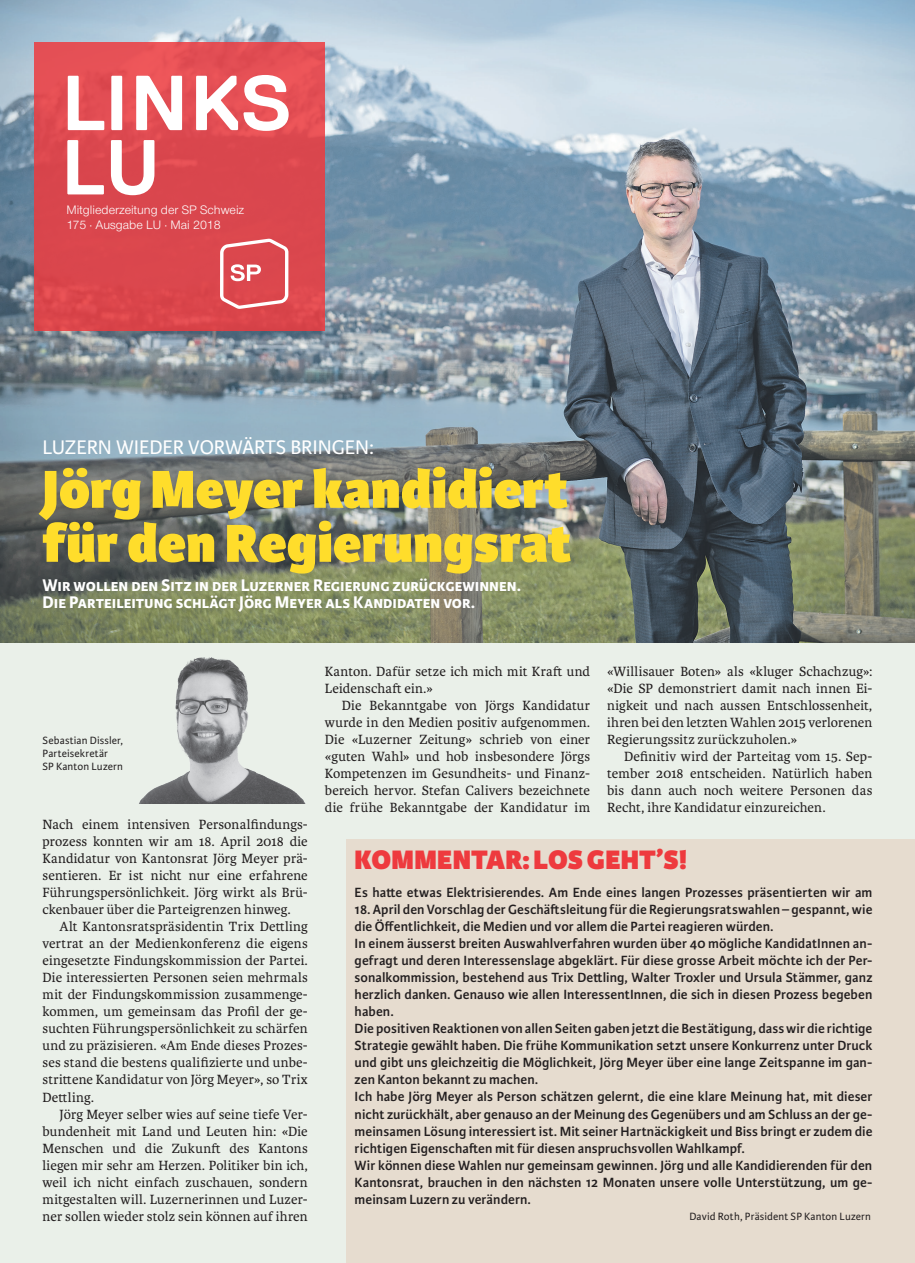
<style>
.page{position:relative;width:915px;height:1263px;background:#fff}
.page>*{position:absolute;margin:0;border:0;box-sizing:border-box;transform-origin:0 0}
.t1{font:700 77.7px "Replica";color:#fff}
.t2{font:800 57px/54px "Karmina Sans";letter-spacing:.005em;color:#ffdd2b}
.t3{font:800 28.5px "Karmina Sans";letter-spacing:.005em;color:#ee3a3e}
.t4{font:21px "Karmina Sans";color:#fff}
.t5{font:700 18px/17px "Karmina Sans";color:#fff}
.t6{font:14.25px/17px "Karmina";letter-spacing:.01em;color:#231f20;text-align:justify}
.t7{font:600 14.25px/17px "Karmina Sans";letter-spacing:.005em;color:#231f20}
.t8{font:12.75px/15.3px "Nimbus San Nov";color:#fff}
.t9{font:11.25px/12.8px "Karmina Sans";letter-spacing:.015em;color:#231f20}
</style>
<div class="page">
<div style="left:0;top:0;width:914px;height:1263px;background:#eaf0e9"></div>
<img style="left:0;top:0;width:914px;height:642px">
<div style="left:35px;top:43px;width:289px;height:287px;background:linear-gradient(to bottom,#e45056,#d7434a)"></div>
<svg style="left:68px;top:76px;width:36px;height:54px;background:#ed969a"></svg>
<svg style="left:111px;top:76px;width:11px;height:54px"></svg>
<svg style="left:136px;top:76px;width:46px;height:54px;background:#f6c3c5"></svg>
<svg style="left:196px;top:75px;width:92px;height:56px;background:#f3acae"></svg>
<svg style="left:220px;top:239px;width:68px;height:70px;background:#e26d72"></svg>
<img style="left:139px;top:657px;width:167px;height:147px">
<div style="left:346px;top:839px;width:568px;height:424px;background:#e6dccf"></div>
<h1 class="t1" style="left:61px;top:124px;width:101px">LU</h1>
<p class="t8" style="left:67px;top:202px;width:179px">Mitgliederzeitung der SP Schweiz<br>175 · Ausgabe LU · Mai 2018</p>
<h3 class="t4" style="left:43px;top:435px;width:333px">LUZERN WIEDER VORWÄRTS BRINGEN:</h3>
<h2 class="t2" style="left:43px;top:464px;width:530px">Jörg Meyer kandidiert für den Regierungsrat</h2>
<p class="t5" style="left:43px;top:577px;width:480px">Wir wollen den Sitz in der Luzerner Regierung zurückgewinnen.<br>Die Parteileitung schlägt Jörg Meyer als Kandidaten vor.</p>
<p class="t9" style="left:43px;top:734px;width:82px">Sebastian Dissler,<br>Parteisekretär<br>SP Kanton Luzern</p>
<p class="t6" style="left:43px;top:816px;width:267px">Nach einem intensiven Personalfindungs&shy;prozess konnten wir am 18. April 2018 die Kandidatur von Kantonsrat Jörg Meyer prä&shy;sentieren. Er ist nicht nur eine erfahrene Führungspersönlichkeit. Jörg wirkt als Brü&shy;ckenbauer über die Parteigrenzen hinweg.</p>
<p class="t6" style="left:43px;top:918px;width:267px;text-indent:17px">Alt Kantonsratspräsidentin Trix Dettling vertrat an der Medienkonferenz die eigens eingesetzte Findungskommission der Partei.<br>Die interessierten Personen seien mehrmals mit der Findungskommission zusammenge&shy;kommen, um gemeinsam das Profil der ge&shy;suchten Führungspersönlichkeit zu schärfen und zu präzisieren. «Am Ende dieses Prozes&shy;ses stand die bestens qualifizierte und unbe&shy;strittene Kandidatur von Jörg Meyer», so Trix Dettling.</p>
<p class="t6" style="left:43px;top:1105px;width:267px;text-indent:17px">Jörg Meyer selber wies auf seine tiefe Ver&shy;bundenheit mit Land und Leuten hin: «Die Menschen und die Zukunft des Kantons liegen mir sehr am Herzen. Politiker bin ich, weil ich nicht einfach zuschauen, sondern mitgestalten will. Luzernerinnen und Luzer&shy;ner sollen wieder stolz sein können auf ihren</p>
<p class="t6" style="left:607px;top:663px;width:267px">«Willisauer Boten» als «kluger Schachzug»: «Die SP demonstriert damit nach innen Ei&shy;nigkeit und nach aussen Entschlossenheit, ihren bei den letzten Wahlen 2015 verlorenen Regierungssitz zurückzuholen.»</p>
<p class="t6" style="left:607px;top:748px;width:267px;text-indent:17px">Definitiv wird der Parteitag vom 15. Sep&shy;tember 2018 entscheiden. Natürlich haben bis dann auch noch weitere Personen das Recht, ihre Kandidatur einzureichen.</p>
<p class="t6" style="left:325px;top:663px;width:267px">Kanton. Dafür setze ich mich mit Kraft und<br>Leidenschaft ein.»</p>
<p class="t6" style="left:325px;top:697px;width:267px;text-indent:17px">Die Bekanntgabe von Jörgs Kandidatur wurde in den Medien positiv aufgenommen.<br>Die «Luzerner Zeitung» schrieb von einer «guten Wahl» und hob insbesondere Jörgs Kompetenzen im Gesundheits- und Finanz&shy;bereich hervor. Stefan Calivers bezeichnete die frühe Bekanntgabe der Kandidatur im</p>
<h3 class="t3" style="left:354px;top:843px;width:334px">KOMMENTAR: LOS GEHT’S!</h3>
<p class="t7" style="left:354px;top:884px;width:519px">Es hatte etwas Elektrisierendes. Am Ende eines langen Prozesses präsentierten wir am</p>
<p class="t7" style="left:354px;top:901px;width:519px">18. April den Vorschlag der Geschäftsleitung für die Regierungsratswahlen – gespannt, wie die Öffentlichkeit, die Medien und vor allem die Partei reagieren würden.<br>In einem äusserst breiten Auswahlverfahren wurden über 40 mögliche KandidatInnen an&shy;gefragt und deren Interessenslage abgeklärt. Für diese grosse Arbeit möchte ich der Per&shy;sonalkommission, bestehend aus Trix Dettling, Walter Troxler und Ursula Stämmer, ganz herzlich danken. Genauso wie allen InteressentInnen, die sich in diesen Prozess begeben haben.<br>Die positiven Reaktionen von allen Seiten gaben jetzt die Bestätigung, dass wir die richtige Strategie gewählt haben. Die frühe Kommunikation setzt unsere Konkurrenz unter Druck und gibt uns gleichzeitig die Möglichkeit, Jörg Meyer über eine lange Zeitspanne im gan&shy;zen Kanton bekannt zu machen.<br>Ich habe Jörg Meyer als Person schätzen gelernt, die eine klare Meinung hat, mit dieser nicht zurückhält, aber genauso an der Meinung des Gegenübers und am Schluss an der ge&shy;meinsamen Lösung interessiert ist. Mit seiner Hartnäckigkeit und Biss bringt er zudem die richtigen Eigenschaften mit für diesen anspruchsvollen Wahlkampf.<br>Wir können diese Wahlen nur gemeinsam gewinnen. Jörg und alle Kandidierenden für den Kantonsrat, brauchen in den nächsten 12 Monaten unsere volle Unterstützung, um ge&shy;meinsam Luzern zu verändern.</p>
<p class="t9" style="left:689px;top:1211px;width:183px">David Roth, Präsident SP Kanton Luzern</p>
</div>
